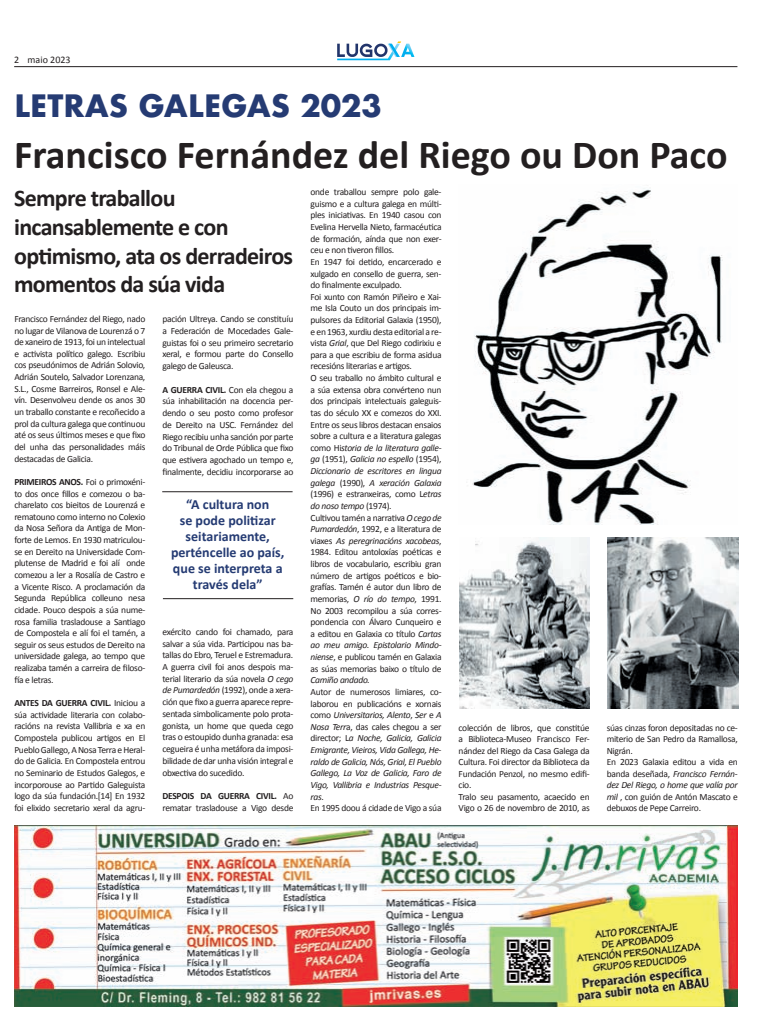
<style>
.page{position:relative;width:780px;height:1035px;background:#fff}
.page>*{position:absolute;margin:0;border:0;box-sizing:border-box;transform-origin:0 0}
.t1{font:700 40px "Calibri";color:#231f20}
.t2{font:700 30px "Futura";color:#253b73}
.t3{font:700 24px/28.8px "Calibri";letter-spacing:-.03em;color:#231f20}
.t4{font:700 14px/16px "Calibri";color:#253b73;text-align:center}
.t5{font:10px "Calibri";color:#231f20}
.t6{font:9.5px/11.6px "Calibri";letter-spacing:-.03em;color:#231f20;text-align:justify}
.t7{font:italic 9.5px/11.6px "Calibri";letter-spacing:-.03em;color:#231f20}
.s1{font-weight:700}
.s2{font-style:italic}
.s3{font-style:normal}
</style>
<div class="page">
<svg style="left:337px;top:41px;width:77px;height:19px"></svg>
<hr style="left:14px;top:66px;width:723px;height:1px;background:#231f20">
<hr style="left:163px;top:598px;width:130px;height:1px;background:#231f20">
<hr style="left:162px;top:491px;width:130px;height:1px;background:#231f20">
<img style="left:466px;top:188px;width:257px;height:336px">
<img style="left:607px;top:537px;width:131px;height:171px">
<img style="left:459px;top:537px;width:131px;height:171px">
<img style="left:14px;top:825px;width:723px;height:181px">
<p class="t5" style="left:14px;top:54px;width:58px">2 maio 2023</p>
<h2 class="t2" style="left:14px;top:84px;width:369px">LETRAS GALEGAS 2023</h2>
<h1 class="t1" style="left:14px;top:129px;width:715px">Francisco Fernández del Riego ou Don Paco</h1>
<h3 class="t3" style="left:14px;top:183px;width:280px">Sempre traballou incansablemente e con optimismo, ata os derradeiros momentos da súa vida</h3>
<p class="t6" style="left:14px;top:312px;width:132px">Francisco Fernández del Riego, nado no lugar de Vilanova de Lourenzá o 7 de xaneiro de 1913, foi un intelectual e activista político galego. Escribiu cos pseudónimos de Adrián Solovio, Adrián Soutelo, Salvador Lorenzana, S.L., Cosme Barreiros, Ronsel e Ale&shy;vín. Desenvolveu dende os anos 30 un traballo constante e recoñecido a prol da cultura galega que continuou até os seus últimos meses e que fixo del unha das personalidades máis destacadas de Galicia.</p>
<p class="t6" style="left:14px;top:475px;width:132px"><span class="s1">PRIMEIROS ANOS.</span> Foi o primoxéni&shy;to dos once fillos e comezou o ba&shy;charelato cos bieitos de Lourenzá e rematouno como interno no Colexio da Nosa Señora da Antiga de Mon&shy;forte de Lemos. En 1930 matriculou&shy;se en Dereito na Universidade Com&shy;plutense de Madrid e foi alí onde comezou a ler a Rosalía de Castro e a Vicente Risco. A proclamación da Segunda República colleuno nesa cidade. Pouco despois a súa nume&shy;rosa familia trasladouse a Santiago de Compostela e alí foi el tamén, a seguir os seus estudos de Dereito na universidade galega, ao tempo que realizaba tamén a carreira de filoso&shy;fía e letras.</p>
<p class="t6" style="left:14px;top:696px;width:132px"><span class="s1">ANTES DA GUERRA CIVIL.</span> Iniciou a súa actividade literaria con colabo&shy;racións na revista Vallibria e xa en Compostela publicou artigos en El Pueblo Gallego, A Nosa Terra e Heral&shy;do de Galicia. En Compostela entrou no Seminario de Estudos Galegos, e incorporouse ao Partido Galeguista logo da súa fundación.[14] En 1932 foi elixido secretario xeral da agru-</p>
<p class="t6" style="left:162px;top:313px;width:132px">pación Ultreya. Cando se constituíu a Federación de Mocedades Gale&shy;guistas foi o seu primeiro secretario xeral, e formou parte do Consello galego de Galeusca.</p>
<p class="t6" style="left:162px;top:383px;width:132px"><span class="s1">A GUERRA CIVIL.</span> Con ela chegou a súa inhabilitación na docencia per&shy;dendo o seu posto como profesor de Dereito na USC. Fernández del Riego recibiu unha sanción por parte do Tribunal de Orde Pública que fixo que estivera agochado un tempo e, finalmente, decidiu incorporarse ao</p>
<h3 class="t4" style="left:171px;top:496px;width:115px">“A cultura non<br>se pode politizar seitariamente, perténcelle ao país, que se interpreta a través dela”</h3>
<p class="t6" style="left:162px;top:625px;width:132px">exército cando foi chamado, para salvar a súa vida. Participou nas ba&shy;tallas do Ebro, Teruel e Estremadura.<br>A guerra civil foi anos despois ma&shy;terial literario da súa novela <span class="s2">O cego de Pumardedón</span> (1992), onde a xera&shy;ción que fixo a guerra aparece repre&shy;sentada simbolicamente polo prota&shy;gonista, un home que queda cego tras o estoupido dunha granada: esa cegueira é unha metáfora da imposi&shy;bilidade de dar unha visión integral e obxectiva do sucedido.</p>
<p class="t6" style="left:162px;top:789px;width:132px"><span class="s1">DESPOIS DA GUERRA CIVIL.</span> Ao rematar trasladouse a Vigo desde</p>
<p class="t6" style="left:310px;top:186px;width:133px;text-align:left">onde traballou sempre polo gale&shy;guismo e a cultura galega en múlti&shy;ples iniciativas. En 1940 casou con Evelina Hervella Nieto, farmacéutica de formación, aínda que non exer&shy;ceu e non tiveron fillos.<br>En 1947 foi detido, encarcerado e xulgado en consello de guerra, sen&shy;do finalmente exculpado.<br>Foi xunto con Ramón Piñeiro e Xai&shy;me Isla Couto un dos principais im&shy;pulsores da Editorial Galaxia (1950), e en 1963, xurdiu desta editorial a re&shy;vista <span class="s2">Grial</span>, que Del Riego codirixiu e para a que escribiu de forma asidua recesións literarias e artigos.<br>O seu traballo no ámbito cultural e a súa extensa obra convérteno nun dos principais intelectuais galeguis&shy;tas do século XX e comezos do XXI.<br>Entre os seus libros destacan ensaios sobre a cultura e a literatura galegas como Hi<span class="s2">storia de la literatura galle&shy;ga</span> (1951), <span class="s2">Galicia no espello</span> (1954), <span class="s2">Diccionario de escritores en lingua galega</span> (1990), <span class="s2">A xeración Galaxia </span>(1996) e estranxeiras, como L<span class="s2">etras do noso tempo</span> (1974).<br>Cultivou tamén a narrativa <span class="s2">O cego de Pumardedón</span>, 1992, e a literatura de viaxes <span class="s2">As peregrinacións xacobeas</span>, 1984. Editou antoloxías poéticas e libros de vocabulario, escribiu gran número de artigos poéticos e bio&shy;grafías. Tamén é autor dun libro de memorias, <span class="s2">O río do tempo</span>, 1991.<br>No 2003 recompilou a súa corres&shy;pondencia con Álvaro Cunqueiro e a editou en Galaxia co título <span class="s2">Cartas ao meu amigo. Epistolario Mindo&shy;niense</span>, e publicou tamén en Galaxia as súas memorias baixo o título de</p>
<p class="t7" style="left:310px;top:674px;width:61px">Camiño andado.</p>
<p class="t7" style="left:310px;top:685px;width:132px"><span class="s3">Autor de numerosos limiares, co&shy;laborou en publicacións e xornais como</span> Universitarios, Alento<span class="s3">,</span> Ser <span class="s3">e</span> A<br>Nosa Terr<span class="s3">a, das cales chegou a ser director; L</span>a Noche, Galicia, Galicia<br>Emigrante, Vieiros, Vida Gallega, He&shy;raldo de Galicia, Nós, Grial, El Pueblo<br>Gallego, La Voz de Galicia, Faro de<br>Vigo, Vallibria e Industrias Pesque&shy;ras<span class="s3">.<br>En 1995 doou á cidade de Vigo a súa</span></p>
<p class="t6" style="left:458px;top:721px;width:132px;text-align:left">colección de libros, que constitúe a Biblioteca-Museo Francisco Fer&shy;nández del Riego da Casa Galega da<br>Cultura. Foi director da Biblioteca da<br>Fundación Penzol, no mesmo edifi&shy;cio.<br>Tralo seu pasamento, acaecido en<br>Vigo o 26 de novembro de 2010, as</p>
<p class="t6" style="left:606px;top:721px;width:132px;text-align:left">súas cinzas foron depositadas no ce&shy;miterio de San Pedro da Ramallosa,<br>Nigrán.<br>En 2023 Galaxia editou a vida en banda deseñada, <span class="s2">Francisco Fernán&shy;dez Del Riego, o home que valía por mil</span> , con guión de Antón Mascato e debuxos de Pepe Carreiro.</p>
</div>
